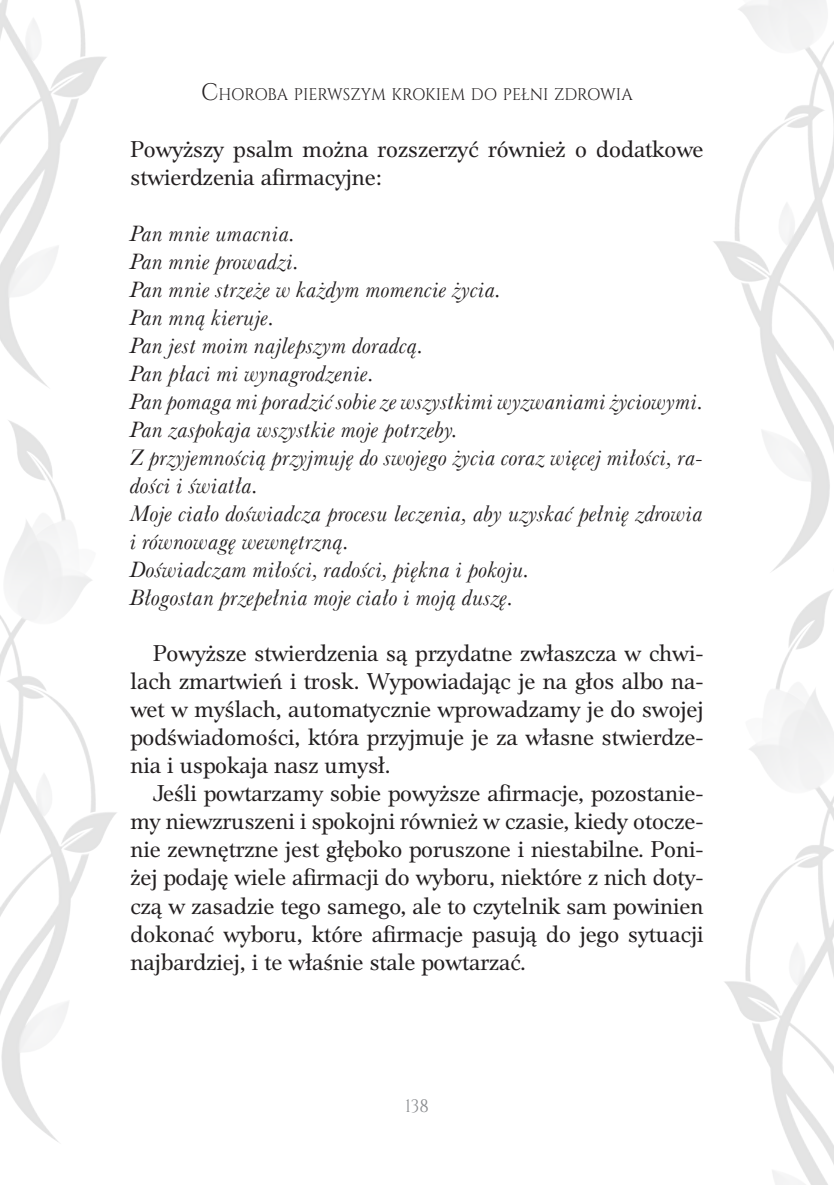
<style>
.page{position:relative;width:834px;height:1185px;background:#fff}
.page>*{position:absolute;margin:0;border:0;box-sizing:border-box;transform-origin:0 0}
.t1{font:24px/28px "Platea TTEFN";color:#231f20;text-align:justify}
.t2{font:italic 23px/28px "Baskervlle 2 EU";color:#231f20}
.t3{font:18px "Cinzel";color:#8a8c8f;scale:.95 1}
.t4{font:16.8px "Cinzel";letter-spacing:-.01em;color:#231f20;scale:.95 1}
.s1{font-size:24px}
</style>
<div class="page">
<img style="left:0;top:420px;width:117px;height:722px">
<img style="left:0;top:0;width:107px;height:388px">
<img style="left:713px;top:0;width:120px;height:572px">
<img style="left:724px;top:589px;width:109px;height:596px">
<p class="t4" style="left:201px;top:84px;width:455px"><span class="s1">C</span>HOROBA PIERWSZYM KROKIEM DO PEŁNI ZDROWIA</p>
<p class="t1" style="left:130px;top:136px;width:574px">Powyższy psalm można rozszerzyć również o dodatkowe stwierdzenia afirmacyjne:</p>
<p class="t2" style="left:130px;top:220px;width:574px">Pan mnie umacnia.<br>Pan mnie prowadzi.<br>Pan mnie strzeże w każdym momencie życia.<br>Pan mną kieruje.<br>Pan jest moim najlepszym doradcą.<br>Pan płaci mi wynagrodzenie.<br>Pan pomaga mi poradzić sobie ze wszystkimi wyzwaniami życiowymi.<br>Pan zaspokaja wszystkie moje potrzeby.<br>Z przyjemnością przyjmuję do swojego życia coraz więcej miłości, ra&shy;dości i światła.<br>Moje ciało doświadcza procesu leczenia, aby uzyskać pełnię zdrowia i równowagę wewnętrzną.<br>Doświadczam miłości, radości, piękna i pokoju.<br>Błogostan przepełnia moje ciało i moją duszę.</p>
<p class="t1" style="left:130px;top:640px;width:574px;text-indent:23px">Powyższe stwierdzenia są przydatne zwłaszcza w chwi&shy;lach zmartwień i trosk. Wypowiadając je na głos albo na&shy;wet w myślach, automatycznie wprowadzamy je do swojej podświadomości, która przyjmuje je za własne stwierdze&shy;nia i uspokaja nasz umysł.</p>
<p class="t1" style="left:130px;top:780px;width:574px;text-indent:23px">Jeśli powtarzamy sobie powyższe afirmacje, pozostanie&shy;my niewzruszeni i spokojni również w czasie, kiedy otocze&shy;nie zewnętrzne jest głęboko poruszone i niestabilne. Poni&shy;żej podaję wiele afirmacji do wyboru, niektóre z nich doty&shy;czą w zasadzie tego samego, ale to czytelnik sam powinien dokonać wyboru, które afirmacje pasują do jego sytuacji najbardziej, i te właśnie stale powtarzać.</p>
<p class="t3" style="left:405px;top:1096px;width:27px">138</p>
</div>
